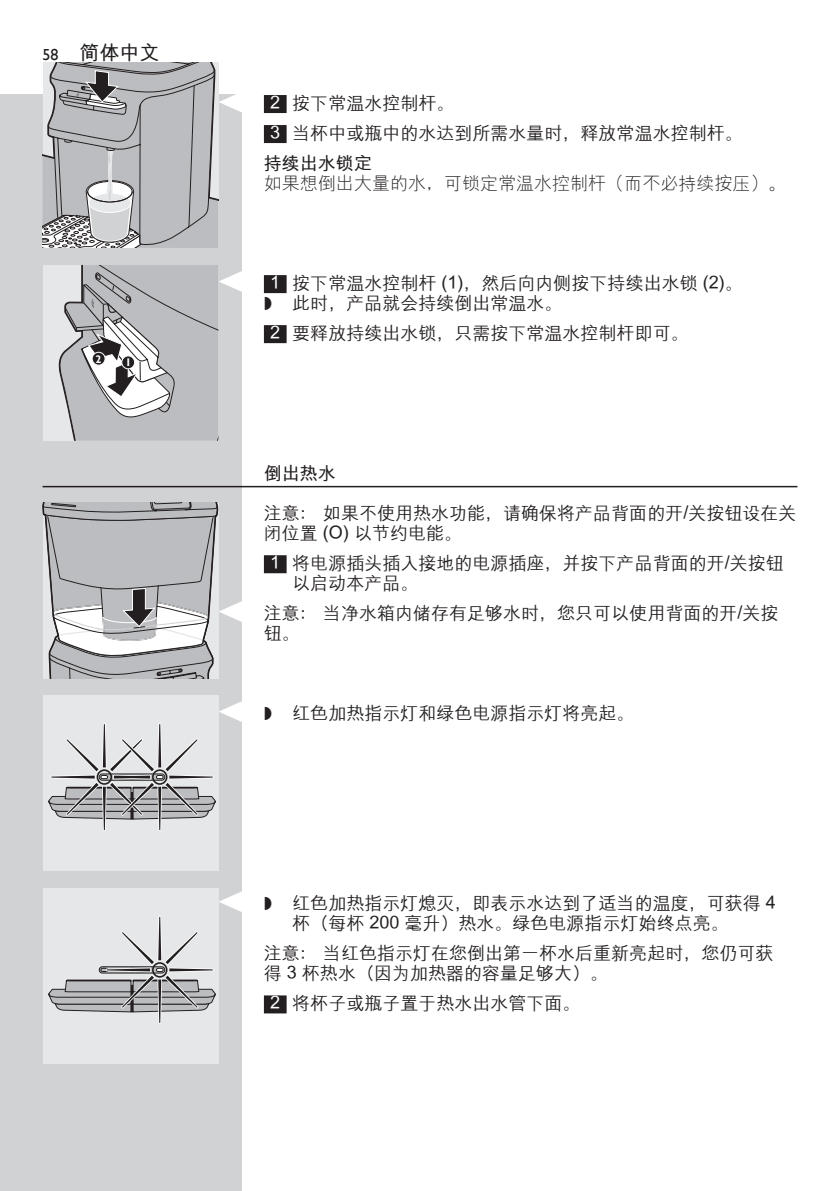
<style>
.page{position:relative;width:840px;height:1191px;background:#fff}
.page>*{position:absolute;margin:0;border:0;box-sizing:border-box;transform-origin:0 0}
.t1{font:20px "M Hei GB Bold";color:#231f20}
.t2{font:18px/20px "M Hei GB Medium";color:#231f20}
.t3{font:18px "M Hei GB Light";color:#231f20}
.t4{font:18px "M Hei GB Bold";color:#231f20}
.t5{font:700 condensed 11.2px "Gill Sans";color:#fff}
.s1{font-family:"Gill Sans Alt One WGL";font-size:16px}
.s2{color:#fff}
.s3{font-family:"Philips Ll Font Plain"}
</style>
<div class="page">
<div style="left:0;top:95px;width:241px;height:1096px;background:#d1d2d4"></div>
<div style="left:264px;top:95px;width:22px;height:18px;background:#231f20"></div>
<div style="left:264px;top:125px;width:22px;height:18px;background:#231f20"></div>
<div style="left:264px;top:275px;width:22px;height:18px;background:#231f20"></div>
<div style="left:264px;top:325px;width:22px;height:18px;background:#231f20"></div>
<hr style="left:43px;top:486px;width:754px;height:1px;background:#231f20">
<div style="left:264px;top:555px;width:22px;height:18px;background:#231f20"></div>
<div style="left:264px;top:995px;width:22px;height:18px;background:#231f20"></div>
<svg style="left:43px;top:63px;width:199px;height:185px;background:#b8b8bb"></svg>
<div style="left:43px;top:265px;width:175px;height:176px;background:#e6e7e9"></div>
<svg style="left:58px;top:265px;width:184px;height:176px"></svg>
<svg style="left:43px;top:503px;width:199px;height:175px;background:#bcbdbf"></svg>
<div style="left:43px;top:695px;width:175px;height:176px;background:#e6e7e9"></div>
<svg style="left:48px;top:700px;width:194px;height:131px"></svg>
<div style="left:43px;top:888px;width:175px;height:176px;background:#e6e7e9"></div>
<svg style="left:48px;top:890px;width:194px;height:134px"></svg>
<p class="t1" style="left:43px;top:43px;width:118px"><span class="s1">58</span> 简体中文</p>
<p class="t5" style="left:96px;top:352px;width:7px">2</p>
<p class="t5" style="left:125px;top:356px;width:7px">1</p>
<p class="t2" style="left:270px;top:88px;width:474px;line-height:30px"><span class="s2">2</span> 按下常温水控制杆。<br><span class="s2">3</span> 当杯中或瓶中的水达到所需水量时，释放常温水控制杆。</p>
<p class="t4" style="left:264px;top:154px;width:109px">持续出水锁定</p>
<p class="t3" style="left:264px;top:174px;width:523px">如果想倒出大量的水，可锁定常温水控制杆（而不必持续按压）。</p>
<p class="t2" style="left:264px;top:273px;width:480px;text-indent:6px"><span class="s2">1</span> 按下常温水控制杆 (1)，然后向内侧按下持续出水锁 (2)。<span class="s3">,</span> 此时，产品就会持续倒出常温水。</p>
<p class="t2" style="left:270px;top:323px;width:420px"><span class="s2">2</span> 要释放持续出水锁，只需按下常温水控制杆即可。</p>
<p class="t4" style="left:264px;top:464px;width:73px">倒出热水</p>
<p class="t2" style="left:264px;top:503px;width:534px">注意：如果不使用热水功能，请确保将产品背面的开/关按钮设在关闭位置 (O) 以节约电能。</p>
<p class="t2" style="left:292px;top:553px;width:493px;text-indent:-22px"><span class="s2">1</span> 将电源插头插入接地的电源插座，并按下产品背面的开/关按钮以启动本产品。</p>
<p class="t2" style="left:264px;top:603px;width:516px">注意：当净水箱内储存有足够水时，您只可以使用背面的开/关按钮。</p>
<p class="t2" style="left:264px;top:703px;width:372px"><span class="s3">,</span> 红色加热指示灯和绿色电源指示灯将亮起。</p>
<p class="t2" style="left:292px;top:893px;width:485px;text-indent:-28px"><span class="s3">,</span> 红色加热指示灯熄灭，即表示水达到了适当的温度，可获得 4杯（每杯 200 毫升）热水。绿色电源指示灯始终点亮。</p>
<p class="t2" style="left:264px;top:943px;width:511px">注意：当红色指示灯在您倒出第一杯水后重新亮起时，您仍可获得 3 杯热水（因为加热器的容量足够大）。</p>
<p class="t2" style="left:270px;top:993px;width:312px"><span class="s2">2</span> 将杯子或瓶子置于热水出水管下面。</p>
</div>
